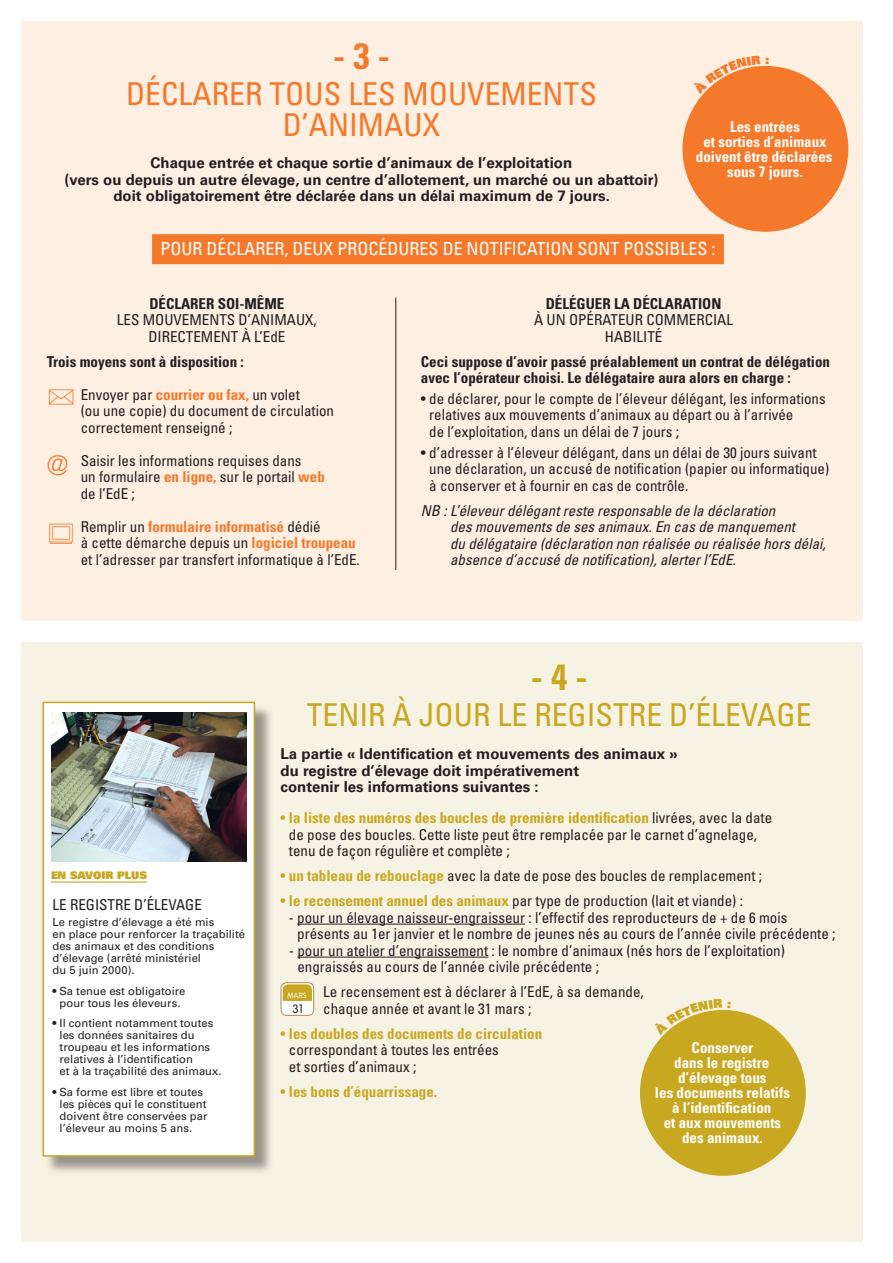
<style>
.page{position:relative;width:893px;height:1263px;background:#fff}
.page>*{position:absolute;margin:0;border:0;box-sizing:border-box;transform-origin:0 0}
.t1{font:700 condensed 36.6px "Univers LT Std";color:#f4792a}
.t2{font:700 condensed 36.6px "Univers LT Std";color:#c8a721}
.t3{font:condensed 31.5px/31.5px "Univers LT Std";color:#f4792a;text-align:center}
.t4{font:condensed 31.5px "Univers LT Std";color:#c8a721}
.t5{font:300 condensed 27px "Univers LT Std";color:#f4792a}
.t6{font:condensed 18px "Univers LT Std";color:#fff}
.t7{font:condensed 15px/16.5px "Univers LT Std";color:#231f20}
.t8{font:700 15px/16.5px "Univers LT Std";color:#231f20;text-align:center}
.t9{font:italic condensed 15px/16.5px "Univers LT Std";color:#231f20}
.t10{font:700 condensed 15px/16.5px "Univers LT Std";color:#231f20}
.t11{font:700 condensed 15px/15px "Univers LT Std";color:#fff;text-align:center}
.t12{font:700 condensed 15px "Univers LT Std";color:#c8a721}
.t13{font:300 12px "VAG Rounded Std";color:#231f20}
.t14{font:11.25px/12px "Univers LT Std";color:#231f20}
.t15{font:10.5px "Univers LT Std X Black";color:#c8a721}
.t16{font:300 7.5px "VAG Rounded Std";color:#fff}
.s1{font-weight:700;color:#f4792a}
.s2{color:#c8a721}
.s3{font-weight:700;color:#c8a721}
.s4{font-weight:400}
</style>
<div class="page">
<div style="left:21px;top:642px;width:842px;height:600px;background:#f7f3e4"></div>
<div style="left:21px;top:21px;width:842px;height:600px;background:#fdefe2"></div>
<div style="left:682px;top:66px;width:166px;height:166px;background:#f4792a;border-radius:50%"></div>
<div style="left:640px;top:1010px;width:166px;height:166px;background:#c8a721;border-radius:50%"></div>
<div style="left:152px;top:234px;width:572px;height:30px;background:#f4792a"></div>
<div style="left:45px;top:704px;width:229px;height:471px;background:#231f20;opacity:.45"></div>
<div style="left:43px;top:702px;width:211px;height:454px;background:#fff"></div>
<div style="left:43px;top:702px;width:212px;height:455px;border:2px solid #c8a721"></div>
<hr style="left:51px;top:881px;width:96px;height:2px;background:#c8a721">
<hr style="left:395px;top:298px;width:1px;height:272px;background:#231f20">
<hr style="left:297px;top:924px;width:228px;height:1px;background:#231f20">
<hr style="left:297px;top:957px;width:191px;height:1px;background:#231f20">
<div style="left:281px;top:983px;width:33px;height:32px;background:#fff;border-radius:6px"></div>
<div style="left:281px;top:982px;width:33px;height:34px;border:1px solid #b18b55;border-radius:6px"></div>
<svg style="left:283px;top:984px;width:29px;height:17px"></svg>
<img style="left:51px;top:712px;width:196px;height:149px">
<svg style="left:703px;top:65px;width:65px;height:29px"></svg>
<svg style="left:663px;top:1010px;width:68px;height:25px"></svg>
<h1 class="t1" style="left:333px;top:33px;width:58px">- 3 -</h1>
<h2 class="t3" style="left:126px;top:77px;width:472px">déclarer tous les m ouvem ents d’animaux</h2>
<p class="t8" style="left:64px;top:155px;width:596px">Chaque entrée et chaque sortie d’animaux de l’exploitation<br>(vers ou depuis un autre élevage, un centre d’allotement, un marché ou un abattoir) doit obligatoirement être déclarée dans un délai maximum de 7 jours.</p>
<p class="t11" style="left:696px;top:119px;width:138px">Les entrées<br>et sorties d’animaux doivent être déclarées sous 7 jours.</p>
<p class="t6" style="left:161px;top:238px;width:556px">pour déclarer, deux procédures de notification sont possibles :</p>
<p class="t10" style="left:149px;top:295px;width:135px">déclarer soi-MêME</p>
<p class="t7" style="left:117px;top:311px;width:8px">LES</p>
<p class="t7" style="left:143px;top:311px;width:22px">MOUVE</p>
<p class="t7" style="left:189px;top:311px;width:129px">MENTS D’ANI MAUX,</p>
<p class="t7" style="left:148px;top:328px;width:9px">DIREC</p>
<p class="t7" style="left:186px;top:328px;width:99px">TEMENT à L’EdE</p>
<p class="t10" style="left:47px;top:353px;width:199px">Trois moyens sont à disposition :</p>
<p class="t7" style="left:81px;top:386px;width:255px">Envoyer par <span class="s1">courrier ou fax,</span> un volet<br>(ou une copie) du document de circulation correctement renseigné ;</p>
<p class="t7" style="left:81px;top:452px;width:246px">Saisir les informations requises dans<br>un formulaire <span class="s1">en ligne,</span> sur le portail <span class="s1">web </span>de l’EdE ;</p>
<p class="t7" style="left:81px;top:518px;width:281px">Remplir un <span class="s1">formulaire informatisé</span> dédié<br>à cette démarche depuis un <span class="s1">logiciel troupeau </span>et l’adresser par transfert informatique à l’EdE.</p>
<h3 class="t5" style="left:47px;top:449px;width:23px">@</h3>
<p class="t10" style="left:546px;top:295px;width:128px">DéLéGUEr LA déclarati</p>
<p class="t10" style="left:702px;top:295px;width:18px">on</p>
<p class="t7" style="left:534px;top:311px;width:200px;text-align:center">à un opérateur comm ercial habilité</p>
<p class="t10" style="left:421px;top:353px;width:411px">Ceci suppose d’avoir passé préalablement un contrat de délégation avec l’opérateur choisi. Le délégataire aura alors en charge :</p>
<p class="t7" style="left:429px;top:390px;width:398px;text-indent:-8px">• de déclarer, pour le compte de l’éleveur délégant, les informations relatives aux mouvements d’animaux au départ ou à l’arrivée<br>de l’exploitation, dans un délai de 7 jours ;</p>
<p class="t7" style="left:429px;top:444px;width:401px;text-indent:-8px">• d’adresser à l’éleveur délégant, dans un délai de 30 jours suivant une déclaration, un accusé de notification (papier ou informatique) à conserver et à fournir en cas de contrôle.</p>
<p class="t9" style="left:450px;top:502px;width:377px;text-indent:-29px">NB : L’éleveur délégant reste responsable de la déclaration<br>des mouvements de ses animaux. En cas de manquement<br>du délégataire (déclaration non réalisée ou réalisée hors délai, absence d’accusé de notification), alerter l’EdE.</p>
<h1 class="t2" style="left:531px;top:654px;width:58px">- 4 -</h1>
<h2 class="t4" style="left:307px;top:694px;width:506px">Tenir à jour le registre d’élevage</h2>
<p class="t15" style="left:51px;top:869px;width:98px">EN SAVOIR PLUS</p>
<p class="t7" style="left:53px;top:896px;width:151px">Le registre d’élevage</p>
<p class="t14" style="left:53px;top:916px;width:194px">Le registre d’élevage a été mis<br>en place pour renforcer la traçabilité des animaux et des conditions d’élevage (arrêté ministériel<br>du 5 juin 2000).</p>
<p class="t14" style="left:53px;top:985px;width:134px;text-align:center">• Sa tenue est obligatoire pour tous les éleveurs.</p>
<p class="t14" style="left:60px;top:1017px;width:163px;text-indent:-7px">• Il contient notamment toutes les données sanitaires du troupeau et les informations relatives à l’identification<br>et à la traçabilité des animaux.</p>
<p class="t14" style="left:60px;top:1086px;width:149px;text-indent:-7px">• Sa forme est libre et toutes les pièces qui le constituent doivent être conservées par l’éleveur au moins 5 ans.</p>
<p class="t8" style="left:281px;top:746px;width:399px;text-align:left">La partie « Identification et mouvements des animaux » du registre d’élevage doit impérativement<br>contenir les informations suivantes :</p>
<p class="t7" style="left:289px;top:809px;width:485px;text-indent:-8px"><span class="s2">•</span> <span class="s3">la liste des numéros des boucles de première identification</span> livrées, avec la date de pose des boucles. Cette liste peut être remplacée par le carnet d’agnelage, tenu de façon régulière et complète ;</p>
<p class="t7" style="left:281px;top:867px;width:483px"><span class="s2">•</span> <span class="s3">un tableau de rebouclage</span> avec la date de pose des boucles de remplacement ;</p>
<p class="t7" style="left:281px;top:892px;width:464px"><span class="s2">•</span> <span class="s3">le recensement annuel des animaux</span> par type de production (lait et viande) :</p>
<p class="t7" style="left:297px;top:909px;width:540px;text-indent:-8px">- pour un élevage naisseur-engraisseur : l’effectif des reproducteurs de + de 6 mois présents au 1er janvier et le nombre de jeunes nés au cours de l’année civile précédente ;</p>
<p class="t7" style="left:297px;top:942px;width:489px;text-indent:-8px">- pour un atelier d’engraissement : le nombre d’animaux (nés hors de l’exploitation) engraissés au cours de l’année civile précédente ;</p>
<p class="t7" style="left:323px;top:983px;width:322px">Le recensement est à déclarer à l’EdE, à sa demande, chaque année et avant le 31 mars ;</p>
<p class="t7" style="left:289px;top:1025px;width:255px;text-indent:-8px"><span class="s2">•</span> <span class="s3">les doubles des documents de circulation </span>correspondant à toutes les entrées<br>et sorties d’animaux ;</p>
<p class="t12" style="left:281px;top:1082px;width:158px"><span class="s4">•</span> les bons d’équarrissage.</p>
<p class="t16" style="left:287px;top:991px;width:21px">MARS</p>
<p class="t13" style="left:292px;top:1002px;width:12px">31</p>
<p class="t11" style="left:655px;top:1040px;width:136px">Conserver<br>dans le registre d’élevage tous<br>les documents relatifs à l’identification<br>et aux mouvements des animaux.</p>
</div>
